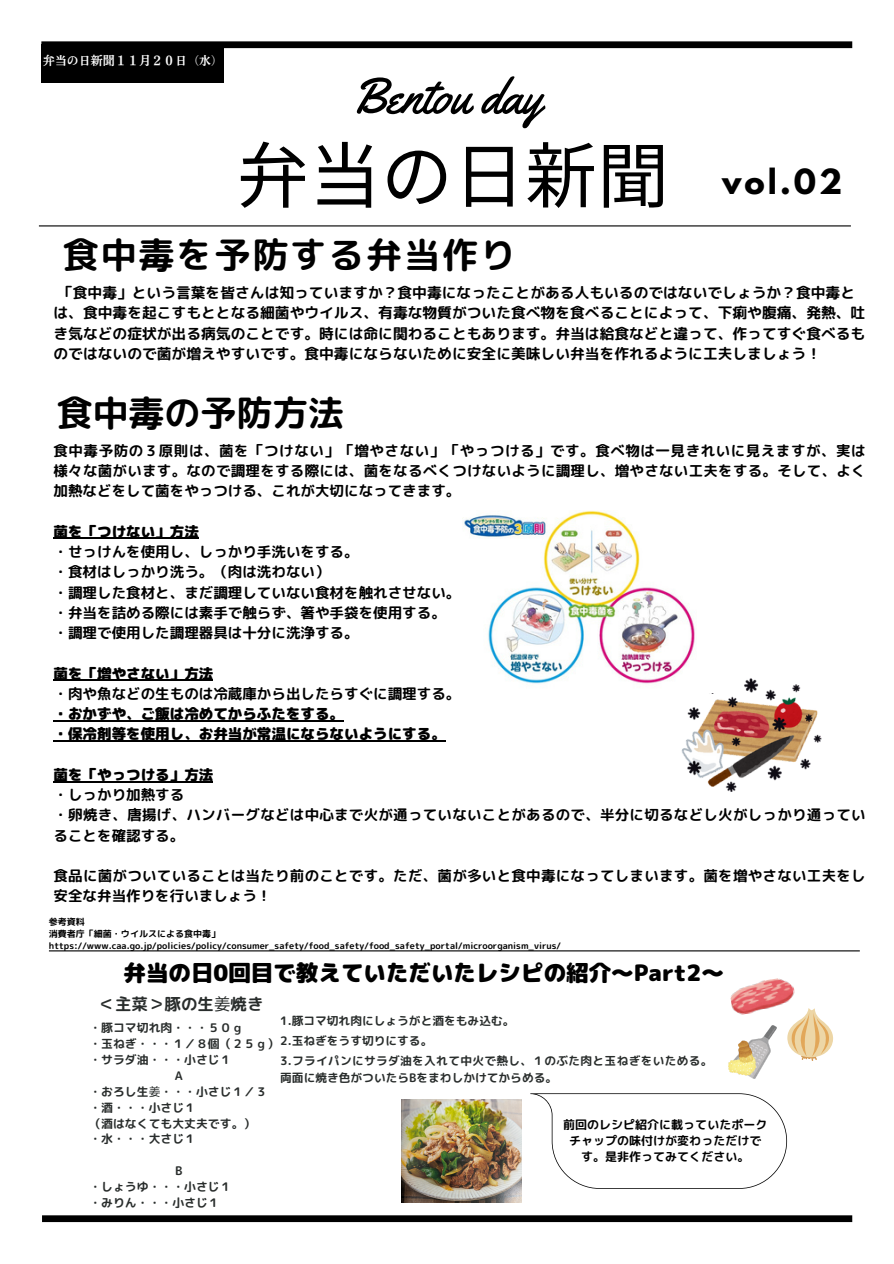
<style>
.page{position:relative;width:894px;height:1264px;background:#fff}
.page>*{position:absolute;margin:0;border:0;box-sizing:border-box;transform-origin:0 0}
.t1{font:72px "Noto Sans CJ Ksc";color:#000}
.t2{font:50.4px "Yellowtail";color:#000}
.t3{font:36.15px "rounded mplus 1 p bold";letter-spacing:.05em;color:#000}
.t4{font:35.85px "rounded mplus 1 p bold";color:#000}
.t5{font:700 30.75px "League Spartan";color:#000}
.t6{font:22.5px "rounded mplus 1 p black";color:#000}
.t7{font:16.5px "rounded mplus 1 p bold";color:#292d2c}
.t8{font:14.7px/20.2px "rounded mplus 1 p bold";color:#000}
.t9{font:14.55px/20.2px "rounded mplus 1 p bold";color:#000}
.t10{font:14.55px "rounded mplus 1 p black";color:#000}
.t11{font:12px/16px "rounded mplus 1 p bold";color:#000;text-align:center}
.t12{font:12px "Nud Motoya Mincho Std W6";color:#fff}
.t13{font:11.85px "rounded mplus 1 p bold";color:#292d2c}
.t14{font:11.7px/16.4px "rounded mplus 1 p bold";letter-spacing:.025em;color:#292d2c}
.t15{font:11.7px "rounded mplus 1 p bold";color:#292d2c}
.t16{font:9px/12px "rounded mplus 1 p bold";color:#000}
.s1{font-family:"Noto Sans CJ Ksc"}
</style>
<div class="page">
<div style="left:41px;top:41px;width:811px;height:7px;background:#000"></div>
<div style="left:42px;top:1215px;width:810px;height:6px;background:#000"></div>
<hr style="left:39px;top:225px;width:811px;height:1px;background:#000">
<hr style="left:49px;top:950px;width:810px;height:1px;background:#000">
<div style="left:41px;top:45px;width:182px;height:38px;background:#000"></div>
<hr style="left:54px;top:538px;width:145px;height:1px;background:#000">
<hr style="left:54px;top:679px;width:159px;height:1px;background:#000">
<hr style="left:54px;top:720px;width:290px;height:1px;background:#000">
<hr style="left:54px;top:740px;width:392px;height:1px;background:#000">
<hr style="left:54px;top:781px;width:159px;height:1px;background:#000">
<img style="left:681px;top:678px;width:141px;height:114px">
<img style="left:462px;top:510px;width:266px;height:182px">
<svg style="left:530px;top:1093px;width:256px;height:95px"></svg>
<img style="left:401px;top:1099px;width:120px;height:103px">
<svg style="left:787px;top:1008px;width:46px;height:53px"></svg>
<img style="left:730px;top:978px;width:66px;height:37px">
<img style="left:728px;top:1025px;width:48px;height:53px">
<p class="t12" style="left:43px;top:54px;width:182px">弁当の日新聞１１月２０日（水）</p>
<p class="t2" style="left:351px;top:64px;width:192px">Bentou day</p>
<p class="t1" style="left:237px;top:119px;width:421px">弁当の日新聞</p>
<p class="t5" style="left:721px;top:166px;width:122px">vol.02</p>
<p class="t3" style="left:63px;top:229px;width:454px">食中毒を予防する弁当作り</p>
<p class="t8" style="left:54px;top:282px;width:813px;text-indent:4px">「食中毒」という言葉を皆さんは知っていますか？食中毒になったことがある人もいるのではないでしょうか？食中毒とは、食中毒を起こすもととなる細菌やウイルス、有毒な物質がついた食べ物を食べることによって、下痢や腹痛、発熱、吐き気などの症状が出る病気のことです。時には命に関わることもあります。弁当は給食などと違って、作ってすぐ食べるものではないので菌が増えやすいです。食中毒にならないために安全に美味しい弁当を作れるように工夫しましょう！</p>
<h5 class="t4" style="left:57px;top:387px;width:289px">食中毒の予防方法</h5>
<p class="t9" style="left:54px;top:440px;width:813px;text-align:justify">食中毒予防の３原則は、菌を「つけない」「増やさない」「やっつける」です。食べ物は一見きれいに見えますが、実は様々な菌がいます。なので調理をする際には、菌をなるべくつけないように調理し、増やさない工夫をする。そして、よく加熱などをして菌をやっつける、これが大切になってきます。</p>
<h2 class="t10" style="left:54px;top:521px;width:147px">菌を「つけない」方法</h2>
<h1 class="t9" style="left:54px;top:541px;width:306px">・せっけんを使用し、しっかり手洗いをする。</h1>
<h4 class="t9" style="left:54px;top:561px;width:277px">・食材はしっかり洗う。（肉は洗わない）</h4>
<h3 class="t9" style="left:54px;top:582px;width:408px">・調理した食材と、まだ調理していない食材を触れさせない。</h3>
<p class="t9" style="left:54px;top:602px;width:394px">・弁当を詰める際には素手で触らず、箸や手袋を使用する。</p>
<h3 class="t9" style="left:54px;top:622px;width:306px">・調理で使用した調理器具は十分に洗浄する。</h3>
<p class="t10" style="left:54px;top:663px;width:161px">菌を「増やさない」方法</p>
<p class="t9" style="left:54px;top:683px;width:408px">・肉や魚などの生ものは冷蔵庫から出したらすぐに調理する。</p>
<p class="t10" style="left:54px;top:703px;width:292px">・おかずや、ご飯は冷めてからふたをする。</p>
<p class="t10" style="left:54px;top:723px;width:394px">・保冷剤等を使用し、お弁当が常温にならないようにする。</p>
<p class="t10" style="left:54px;top:764px;width:161px">菌を「やっつける」方法</p>
<p class="t9" style="left:54px;top:784px;width:132px">・しっかり加熱する</p>
<p class="t9" style="left:54px;top:804px;width:813px">・卵焼き、唐揚げ、ハンバーグなどは中心まで火が通っていないことがあるので、半分に切るなどし火がしっかり通っていることを確認する。</p>
<p class="t9" style="left:54px;top:865px;width:813px">食品に菌がついていることは当たり前のことです。ただ、菌が多いと食中毒になってしまいます。菌を増やさない工夫をし安全な弁当作りを行いましょう！</p>
<p class="t16" style="left:49px;top:915px;width:38px">参考資料</p>
<h6 class="t16" style="left:49px;top:927px;width:513px">消費者庁「細菌・ウイルスによる食中毒」https://www.caa.go.jp/policies/policy/consumer_safety/food_safety/food_safety_portal/microorganism_virus/</h6>
<p class="t6" style="left:123px;top:956px;width:601px">弁当の日0回目で教えていただいたレシピの紹介～Part2～</p>
<p class="t7" style="left:98px;top:992px;width:166px">＜主菜＞豚の生<span class="s1">姜</span>焼き</p>
<p class="t13" style="left:89px;top:1019px;width:156px">・豚コマ切れ肉・・・５０ｇ</p>
<p class="t13" style="left:89px;top:1035px;width:191px">・玉ねぎ・・・１／８個（２５ｇ）</p>
<p class="t13" style="left:89px;top:1051px;width:144px">・サラダ油・・・小さじ１</p>
<p class="t13" style="left:175px;top:1067px;width:10px">A</p>
<p class="t13" style="left:89px;top:1083px;width:179px">・おろし生<span class="s1">姜</span>・・・小さじ１／３</p>
<p class="t13" style="left:89px;top:1099px;width:108px">・酒・・・小さじ１</p>
<p class="t13" style="left:89px;top:1114px;width:167px">（酒はなくても大丈夫です。）</p>
<p class="t13" style="left:89px;top:1130px;width:108px">・水・・・大さじ１</p>
<p class="t13" style="left:175px;top:1162px;width:9px">B</p>
<p class="t13" style="left:89px;top:1178px;width:144px">・しょうゆ・・・小さじ１</p>
<p class="t13" style="left:89px;top:1193px;width:132px">・みりん・・・小さじ１</p>
<p class="t15" style="left:280px;top:1012px;width:236px">1.豚コマ切れ肉にしょうがと酒をもみ込む。</p>
<p class="t15" style="left:280px;top:1032px;width:154px">2.玉ねぎをうす切りにする。</p>
<p class="t14" style="left:280px;top:1052px;width:433px">3.フライパンにサラダ油を入れて中火で熱し、１のぶた肉と玉ねぎをいためる。両面に焼き色がついたらBをまわしかけてからめる。</p>
<p class="t11" style="left:563px;top:1116px;width:206px">前回のレシピ紹介に載っていたポークチャップの味付けが変わっただけです。是非作ってみてください。</p>
</div>
